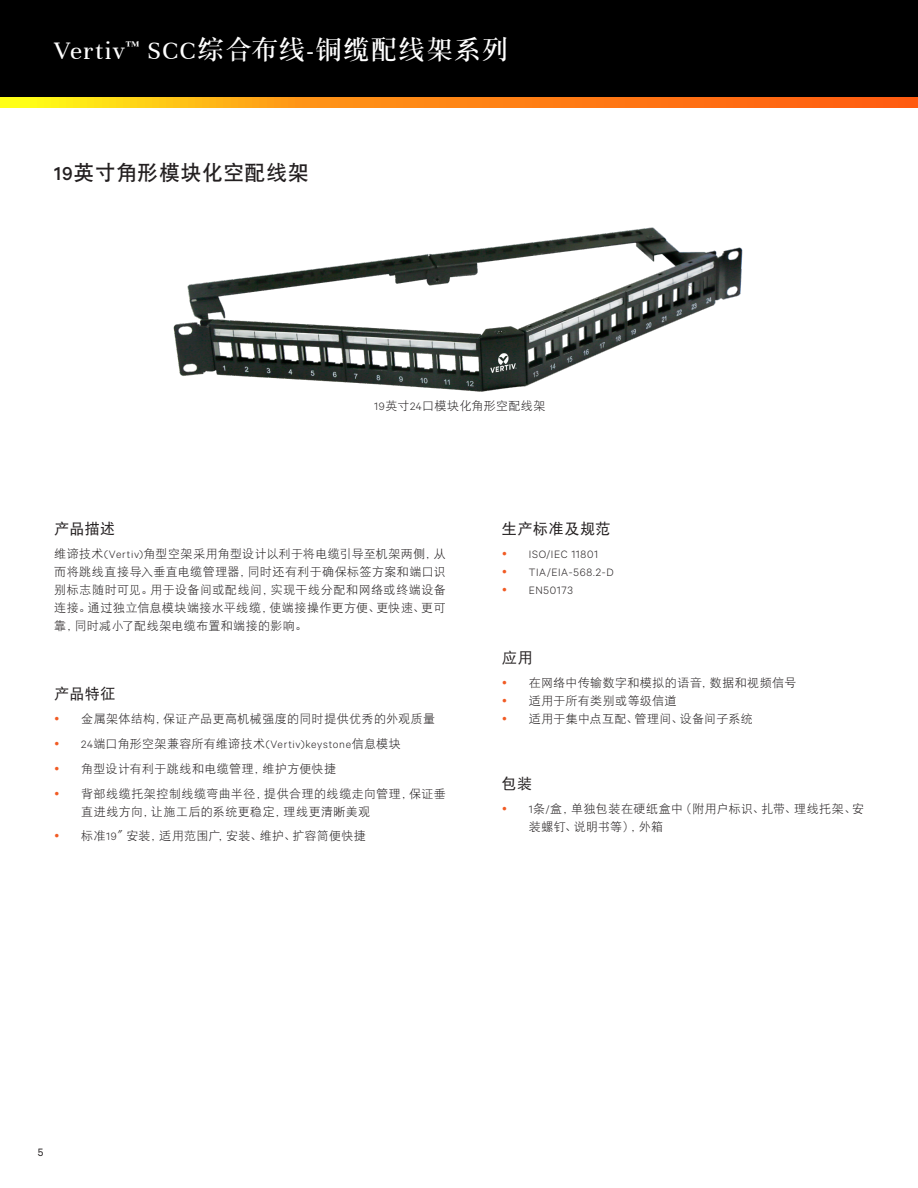
<style>
.page{position:relative;width:918px;height:1188px;background:#fff}
.page>*{position:absolute;margin:0;border:0;box-sizing:border-box;transform-origin:0 0}
.t1{font:27px "DF Song GB W7";letter-spacing:.025em;color:#fff}
.小标题{font:21px "DFP Hei W7";letter-spacing:.02em;color:#231f20}
.t2{font:15px "DF Hei GB W5";letter-spacing:.03em;color:#231f20}
.t3{font:12px/18px "DF Hei GB W3";letter-spacing:.03em;color:#231f20}
.t4{font:300 12px "Calibre";letter-spacing:.055em;color:#231f20}
.t5{font:12px "Calibre";color:#231f20}
.s1{font-family:"Unna"}
.s2{font-family:"Calibre";font-weight:500}
.s3{font-family:"Calibre";font-weight:300}
.s4{font-family:"DF Hei GB W3";font-weight:400}
</style>
<div class="page">
<div style="left:0;top:0;width:918px;height:98px;background:#000"></div>
<svg style="left:0;top:98px;width:918px;height:10px;background:#ff9314"></svg>
<img style="left:173px;top:227px;width:570px;height:165px">
<h1 class="t1" style="left:54px;top:34px;width:456px"><span class="s1">Vertiv</span><sup>™</sup> <span class="s1">SCC</span>综合布线<span class="s1">-</span>铜缆配线架系列</h1>
<p class="小标题" style="left:54px;top:162px;width:256px"><span class="s2">19</span>英寸角形模块化空配线架</p>
<p class="t3" style="left:374px;top:396px;width:173px"><span class="s3">19</span>英寸<span class="s3">24</span>口模块化角形空配线架</p>
<p class="t2" style="left:54px;top:520px;width:62px">产品描述</p>
<p class="t3" style="left:54px;top:545px;width:393px;text-align:justify">维谛技术<span class="s3">(Vertiv)</span>角型空架采用角型设计以利于将电缆引导至机架两侧，从而将跳线直接导入垂直电缆管理器，同时还有利于确保标签方案和端口识别标志随时可见。用于设备间或配线间，实现干线分配和网络或终端设备连接。通过独立信息模块端接水平线缆，使端接操作更方便、更快速、更可靠，同时减小了配线架电缆布置和端接的影响。</p>
<p class="t2" style="left:54px;top:685px;width:63px">产品特征</p>
<p class="t3" style="left:81px;top:710px;width:355px">金属架体结构，保证产品更高机械强度的同时提供优秀的外观质量</p>
<p class="t4" style="left:81px;top:737px;width:321px">24<span class="s4">端口角形空架兼容所有维谛技术</span>(Vertiv)keystone<span class="s4">信息模块</span></p>
<p class="t3" style="left:81px;top:759px;width:256px">角型设计有利于跳线和电缆管理，维护方便快捷</p>
<p class="t3" style="left:81px;top:784px;width:366px">背部线缆托架控制线缆弯曲半径，提供合理的线缆走向管理，保证垂直进线方向，让施工后的系统更稳定，理线更清晰美观</p>
<p class="t3" style="left:81px;top:827px;width:286px">标准<span class="s3">19</span>″安装，适用范围广，安装、维护、扩容简便快捷</p>
<p class="t2" style="left:502px;top:520px;width:110px">生产标准及规范</p>
<p class="t4" style="left:529px;top:548px;width:71px">ISO/IEC 11801</p>
<p class="t4" style="left:529px;top:566px;width:86px">TIA/EIA-568.2-D</p>
<p class="t4" style="left:529px;top:584px;width:46px">EN50173</p>
<p class="t2" style="left:502px;top:649px;width:32px">应用</p>
<p class="t3" style="left:529px;top:674px;width:269px">在网络中传输数字和模拟的语音，数据和视频信号</p>
<p class="t3" style="left:529px;top:692px;width:149px">适用于所有类别或等级信道</p>
<p class="t3" style="left:529px;top:710px;width:226px">适用于集中点互配、管理间、设备间子系统</p>
<p class="t2" style="left:502px;top:775px;width:32px">包装</p>
<p class="t3" style="left:529px;top:800px;width:337px"><span class="s3">1</span>条<span class="s3">/</span>盒，单独包装在硬纸盒中（附用户标识、扎带、理线托架、安装螺钉、说明书等），外箱</p>
<p class="t5" style="left:38px;top:1145px;width:7px">5</p>
</div>
